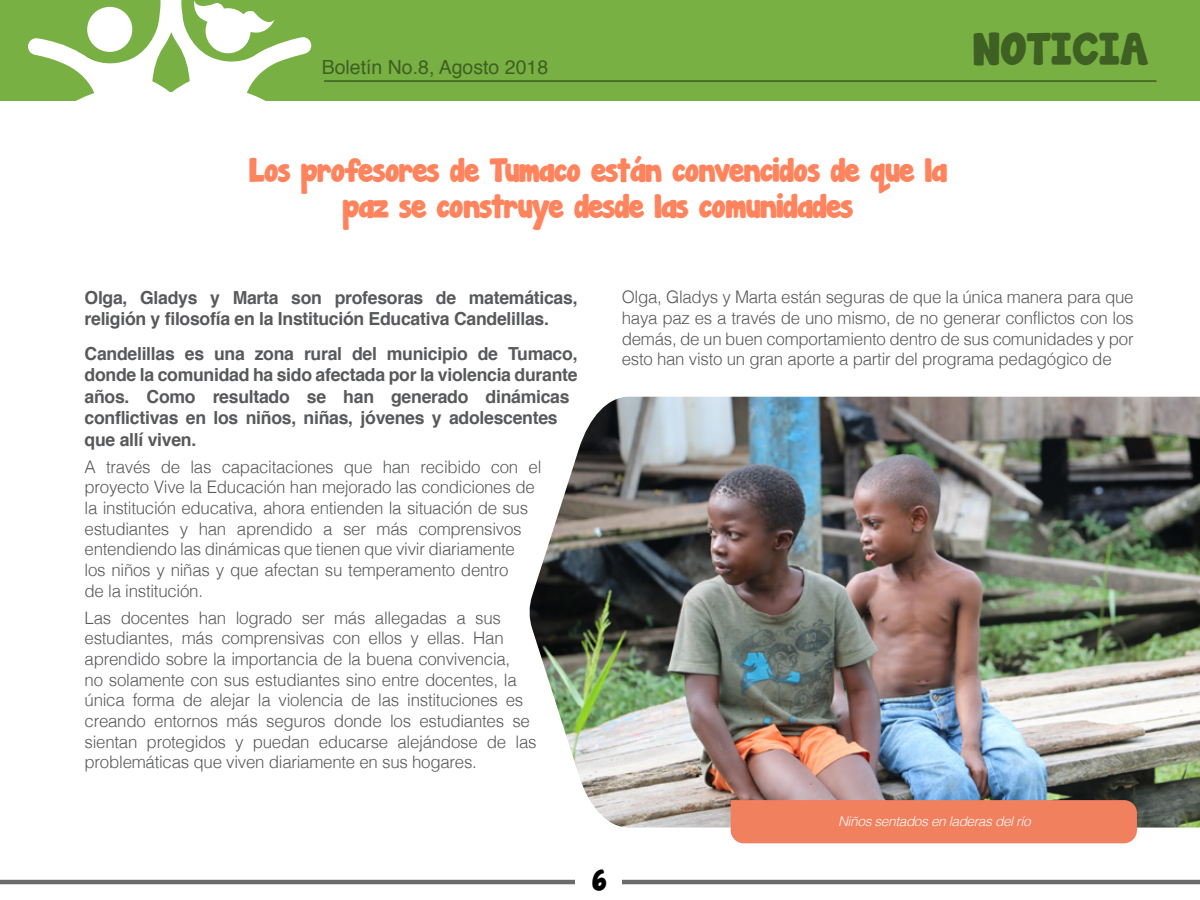
<style>
.page{position:relative;width:1200px;height:900px;background:#fff}
.page>*{position:absolute;margin:0;border:0;box-sizing:border-box;transform-origin:0 0}
.t1{font:40.5px "Janda Manatee Solid";color:#3e6022}
.t2{font:30px/36px "Janda Manatee Solid";letter-spacing:-.03em;color:#ff835c;text-align:center}
.t3{font:27px "Janda Manatee Solid";color:#000}
.t4{font:19.5px "Helvetica";color:#3e6022}
.t5{font:700 18px/21.6px "Helvetica";letter-spacing:-.015em;color:#58595b}
.t6{font:300 17.25px/20.7px "Helvetica";letter-spacing:-.015em;color:#58595b}
.t7{font:italic 300 13.5px "Helvetica";letter-spacing:-.03em;color:#f9f9f9}
</style>
<div class="page">
<hr style="left:0;top:880px;width:1200px;height:4px;background:#6b6b6b">
<div style="left:0;top:0;width:1200px;height:100px;background:#79b043"></div>
<svg style="left:28px;top:0;width:283px;height:101px"></svg>
<hr style="left:324px;top:80px;width:833px;height:2px;background:#3e6022">
<div style="left:576px;top:869px;width:46px;height:24px;background:#fff"></div>
<img style="left:529px;top:397px;width:671px;height:431px">
<div style="left:731px;top:800px;width:406px;height:43px;background:#f0805e"></div>
<p class="t4" style="left:322px;top:52px;width:228px">Boletín No.8, Agosto 2018</p>
<h1 class="t1" style="left:973px;top:21px;width:177px">NOTICIA</h1>
<h2 class="t2" style="left:249px;top:154px;width:700px">Los profesores de Tumaco están convencidos de que la paz se construye desde las comunidades</h2>
<p class="t5" style="left:85px;top:287px;width:494px">Olga, Gladys y Marta son profesoras de matemáticas, religión y filosofía en la Institución Educativa Candelillas.</p>
<p class="t5" style="left:85px;top:343px;width:495px">Candelillas es una zona rural del municipio de Tumaco, donde la comunidad ha sido afectada por la violencia durante años. Como resultado se han generado dinámicas conflictivas en los niños, niñas, jóvenes y adolescentes que allí viven.</p>
<p class="t6" style="left:85px;top:455px;width:458px">A través de las capacitaciones que han recibido con el proyecto Vive la Educación han mejorado las condiciones de la institución educativa, ahora entienden la situación de sus estudiantes y han aprendido a ser más comprensivos entendiendo las dinámicas que tienen que vivir diariamente<br>los niños y niñas y que afectan su temperamento dentro<br>de la institución.</p>
<p class="t6" style="left:85px;top:606px;width:454px">Las docentes han logrado ser más allegadas a sus estudiantes, más comprensivas con ellos y ellas. Han aprendido sobre la importancia de la buena convivencia,<br>no solamente con sus estudiantes sino entre docentes, la única forma de alejar la violencia de las instituciones es creando entornos más seguros donde los estudiantes se sientan protegidos y puedan educarse alejándose de las problemáticas que viven diariamente en sus hogares.</p>
<p class="t6" style="left:622px;top:286px;width:513px;text-align:justify">Olga, Gladys y Marta están seguras de que la única manera para que haya paz es a través de uno mismo, de no generar conflictos con los demás, de un buen comportamiento dentro de sus comunidades y por esto han visto un gran aporte a partir del programa pedagógico de</p>
<h3 class="t3" style="left:592px;top:861px;width:16px">6</h3>
<p class="t7" style="left:838px;top:810px;width:194px">Niños sentados en laderas del río</p>
</div>
